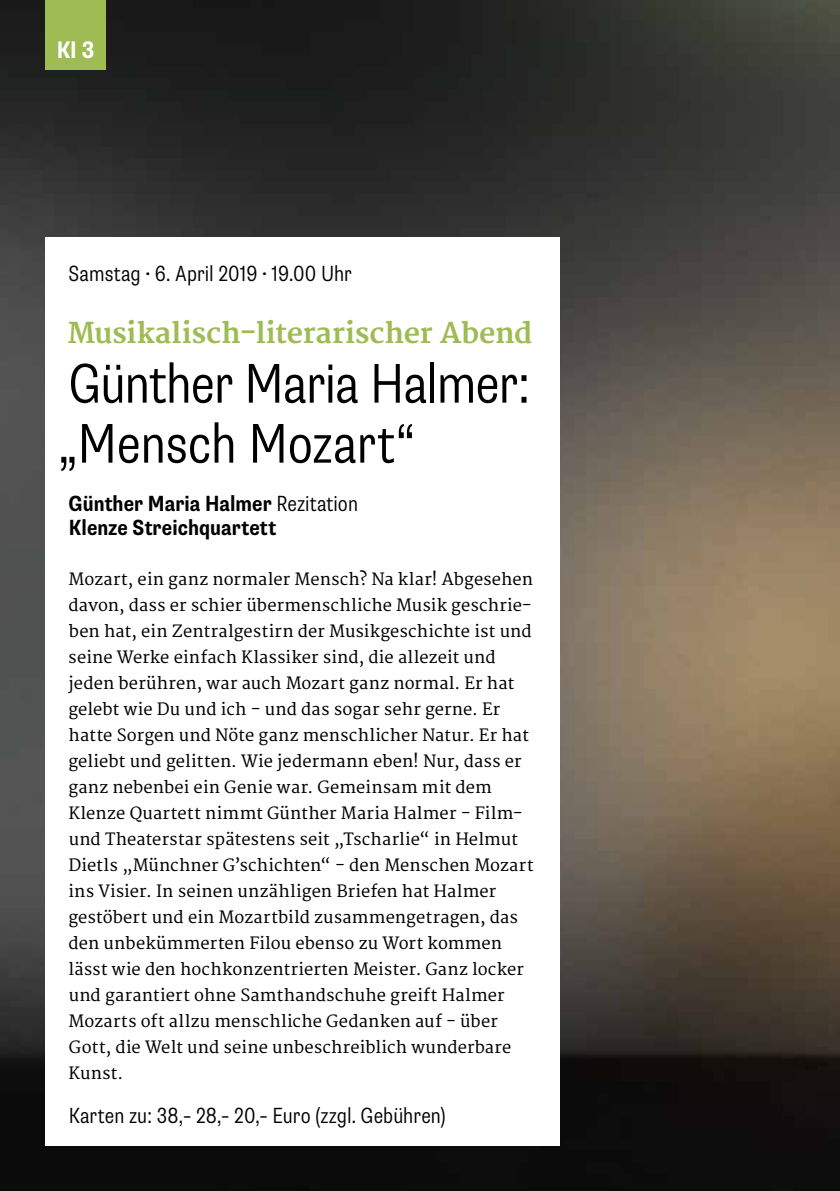
<style>
.page{position:relative;width:840px;height:1191px;background:#fff}
.page>*{position:absolute;margin:0;border:0;box-sizing:border-box;transform-origin:0 0}
.t1{font:300 condensed 56px/60px "Supria Sans";letter-spacing:-.015em;color:#000}
.t2{font:700 28px "Merriweather";letter-spacing:-.005em;color:#9fbb54}
.t3{font:700 condensed 24px "Supria Sans";color:#fff}
.t4{font:300 condensed 22px "Supria Sans";color:#000}
.t5{font:700 condensed 22px/24px "Supria Sans";letter-spacing:.005em;color:#000}
.t6{font:16.4px/26px "Merriweather";letter-spacing:.01em;color:#000}
.s1{font-weight:300}
</style>
<div class="page">
<img style="left:0;top:0;width:839px;height:1191px">
<div style="left:45px;top:0;width:61px;height:69px;background:#9fbb54"></div>
<div style="left:45px;top:237px;width:514px;height:908px;background:#fff"></div>
<h3 class="t3" style="left:57px;top:35px;width:39px">KI 3</h3>
<h3 class="t4" style="left:69px;top:260px;width:285px">Samstag · 6. April 2019 · 19.00 Uhr</h3>
<h2 class="t2" style="left:67px;top:316px;width:466px">Musikalisch-literarischer Abend</h2>
<h1 class="t1" style="left:58px;top:354px;width:473px">Günther Maria Halmer: „Mensch Mozart“</h1>
<h3 class="t5" style="left:68px;top:492px;width:291px">Günther Maria Halmer <span class="s1">Rezitation<br></span>Klenze Streichquartett</h3>
<p class="t6" style="left:68px;top:566px;width:466px">Mozart, ein ganz normaler Mensch? Na klar! Abgesehen davon, dass er schier übermenschliche Musik geschrie&shy;ben hat, ein Zentralgestirn der Musikgeschichte ist und seine Werke einfach Klassiker sind, die allezeit und jeden berühren, war auch Mozart ganz normal. Er hat gelebt wie Du und ich - und das sogar sehr gerne. Er hatte Sorgen und Nöte ganz menschlicher Natur. Er hat geliebt und gelitten. Wie jedermann eben! Nur, dass er ganz nebenbei ein Genie war. Gemeinsam mit dem Klenze Quartett nimmt Günther Maria Halmer - Film&shy;und Theaterstar spätestens seit „Tscharlie“ in Helmut Dietls „Münchner G’schichten“ - den Menschen Mozart ins Visier. In seinen unzähligen Briefen hat Halmer gestöbert und ein Mozartbild zusammengetragen, das den unbekümmerten Filou ebenso zu Wort kommen lässt wie den hochkonzentrierten Meister. Ganz locker und garantiert ohne Samthandschuhe greift Halmer Mozarts oft allzu menschliche Gedanken auf - über Gott, die Welt und seine unbeschreiblich wunderbare Kunst.</p>
<h3 class="t4" style="left:69px;top:1102px;width:378px">Karten zu: 38,– 28,– 20,– Euro (zzgl. Gebühren)</h3>
</div>
